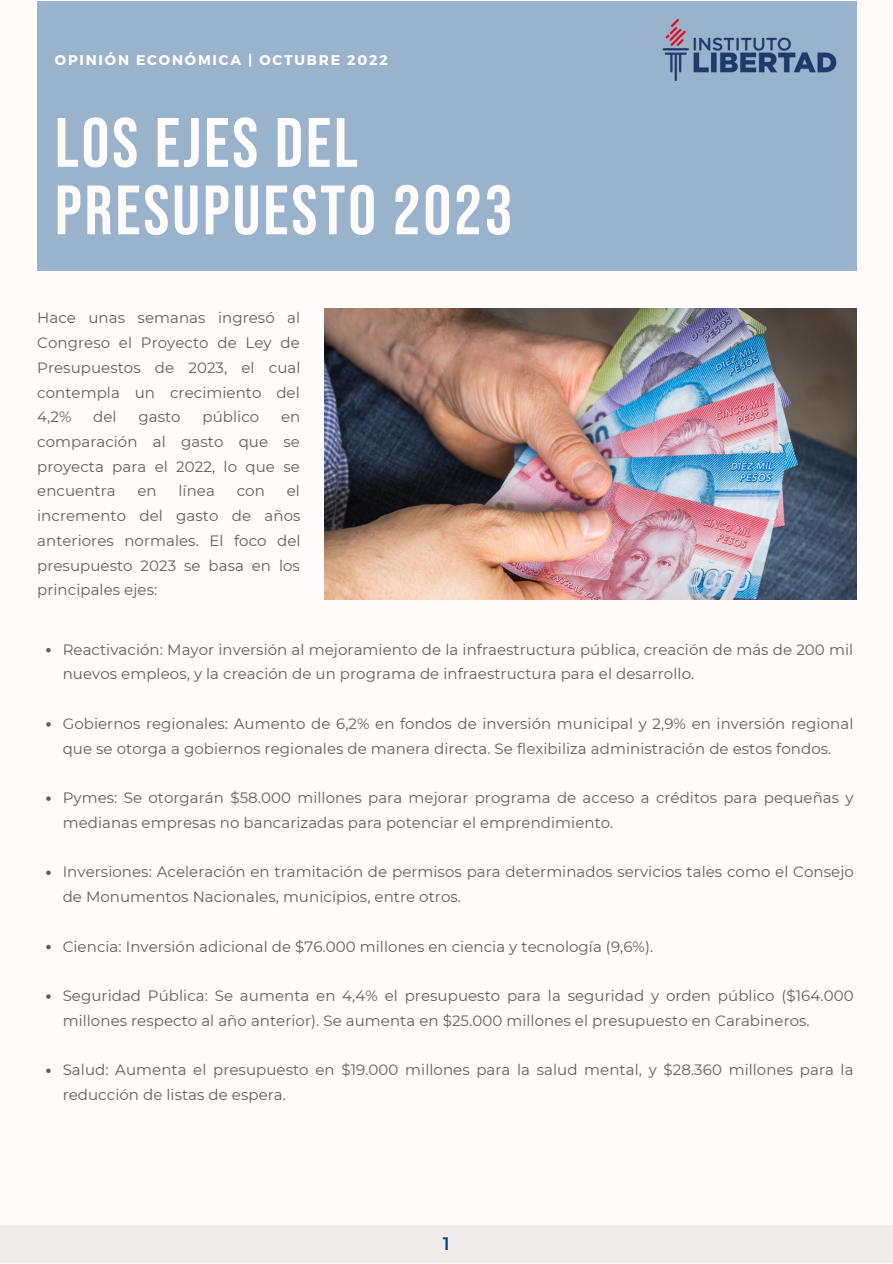
<style>
.page{position:relative;width:893px;height:1264px;background:#fff}
.page>*{position:absolute;margin:0;border:0;box-sizing:border-box;transform-origin:0 0}
.t1{font:69.6px/67.5px "Bebas Neue";letter-spacing:.04em;color:#fffbfa}
.t2{font:600 18px "Montserrat";color:#0b4682}
.t3{font:15px/24.8px "Montserrat";letter-spacing:.005em;color:#625e5d}
.t4{font:700 14.1px "Montserrat";letter-spacing:.13em;color:#fffbfa}
</style>
<div class="page">
<div style="left:0;top:0;width:892px;height:1262px;background:#fffbfa"></div>
<div style="left:37px;top:1px;width:820px;height:270px;background:#9ab3cc"></div>
<img style="left:662px;top:19px;width:175px;height:62px">
<img style="left:324px;top:309px;width:532px;height:290px">
<svg style="left:46px;top:648px;width:5px;height:4px"></svg>
<svg style="left:46px;top:722px;width:5px;height:4px"></svg>
<svg style="left:46px;top:796px;width:5px;height:4px"></svg>
<svg style="left:46px;top:870px;width:5px;height:5px"></svg>
<svg style="left:46px;top:944px;width:5px;height:5px"></svg>
<svg style="left:46px;top:994px;width:5px;height:4px"></svg>
<svg style="left:46px;top:1068px;width:5px;height:4px"></svg>
<div style="left:0;top:1225px;width:892px;height:37px;background:#f0eceb"></div>
<p class="t4" style="left:55px;top:50px;width:334px">OPINIÓN ECONÓMICA | OCTUBRE 2022</p>
<h1 class="t1" style="left:55px;top:112px;width:459px">LOS EJES DEL<br>PRESUPUESTO 2023</h1>
<p class="t3" style="left:37px;top:305px;width:265px;text-align:justify">Hace unas semanas ingresó al Congreso el Proyecto de Ley de Presupuestos de 2023, el cual contempla un crecimiento del 4,2%</p>
<p class="t3" style="left:93px;top:404px;width:25px">del</p>
<p class="t3" style="left:138px;top:404px;width:44px">gasto</p>
<p class="t3" style="left:202px;top:404px;width:58px">público</p>
<p class="t3" style="left:37px;top:404px;width:264px;text-align:justify;text-indent:244px">en comparación al gasto que se proyecta para el 2022, lo que se encuentra</p>
<p class="t3" style="left:37px;top:478px;width:265px;text-align:justify;text-indent:249px">el incremento del gasto de años anteriores normales. El foco del presupuesto 2023 se basa en los principales ejes:</p>
<p class="t3" style="left:137px;top:478px;width:21px">en</p>
<p class="t3" style="left:178px;top:478px;width:38px">línea</p>
<p class="t3" style="left:237px;top:478px;width:30px">con</p>
<p class="t3" style="left:63px;top:637px;width:792px">Reactivación: Mayor inversión al mejoramiento de la infraestructura pública, creación de más de 200 mil nuevos empleos, y la creación de un programa de infraestructura para el desarrollo.</p>
<p class="t3" style="left:63px;top:711px;width:792px">Gobiernos regionales: Aumento de 6,2% en fondos de inversión municipal y 2,9% en inversión regional que se otorga a gobiernos regionales de manera directa. Se flexibiliza administración de estos fondos.</p>
<p class="t3" style="left:63px;top:785px;width:792px">Pymes: Se otorgarán $58.000 millones para mejorar programa de acceso a créditos para pequeñas y medianas empresas no bancarizadas para potenciar el emprendimiento.</p>
<p class="t3" style="left:63px;top:859px;width:792px">Inversiones: Aceleración en tramitación de permisos para determinados servicios tales como el Consejo de Monumentos Nacionales, municipios, entre otros.</p>
<p class="t3" style="left:63px;top:933px;width:592px">Ciencia: Inversión adicional de $76.000 millones en ciencia y tecnología (9,6%).</p>
<p class="t3" style="left:63px;top:983px;width:792px">Seguridad Pública: Se aumenta en 4,4% el presupuesto para la seguridad y orden público ($164.000 millones respecto al año anterior). Se aumenta en $25.000 millones el presupuesto en Carabineros.</p>
<p class="t3" style="left:63px;top:1057px;width:792px">Salud: Aumenta el presupuesto en $19.000 millones para la salud mental, y $28.360 millones para la reducción de listas de espera.</p>
<p class="t2" style="left:443px;top:1232px;width:8px">1</p>
</div>
